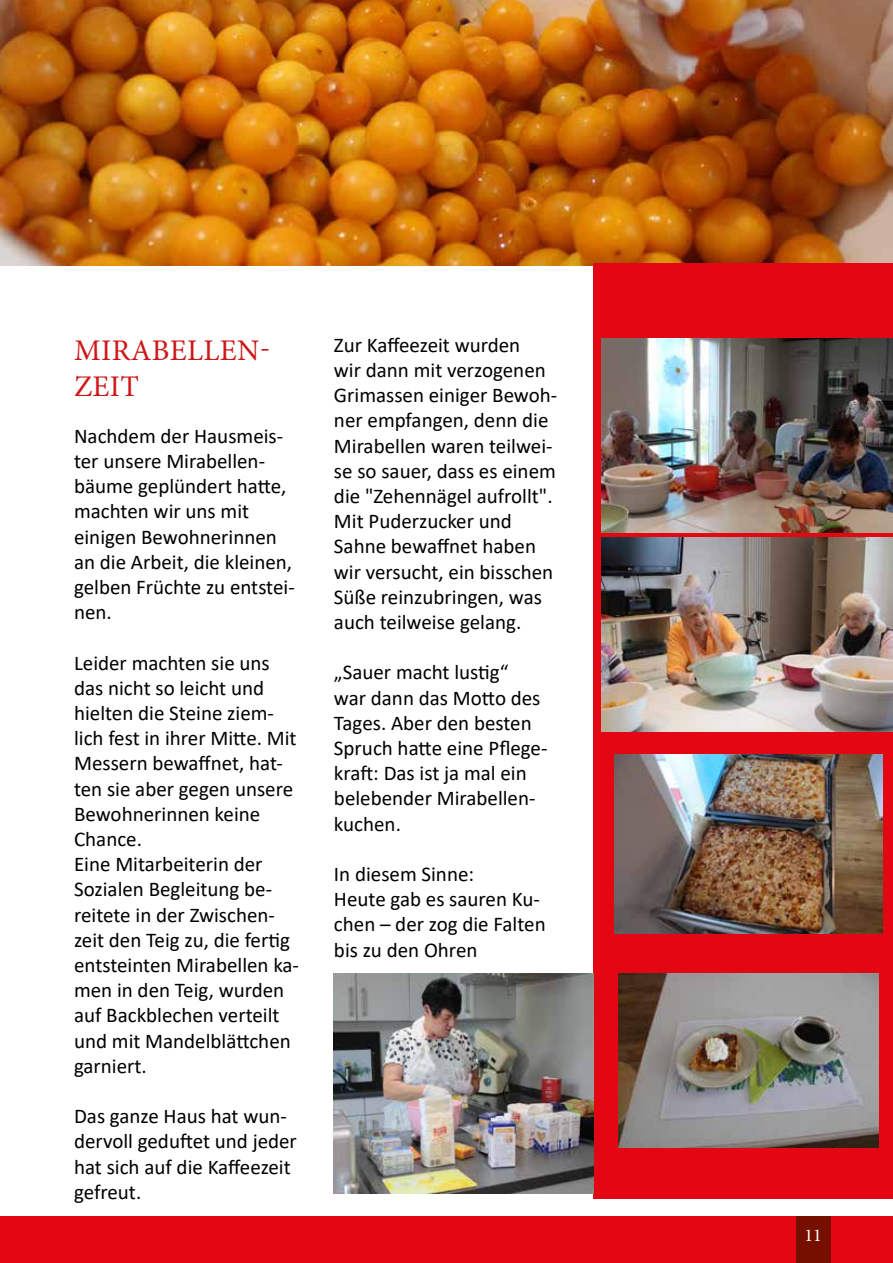
<style>
.page{position:relative;width:893px;height:1263px;background:#fff}
.page>*{position:absolute;margin:0;border:0;box-sizing:border-box;transform-origin:0 0}
.t1{font:30px/36px "Minion Pro";letter-spacing:.01em;color:#cd1719}
.t2{font:21px/25.2px "Calibri";color:#000}
.t3{font:18px "Minion Pro";color:#fff}
</style>
<div class="page">
<div style="left:0;top:1216px;width:893px;height:47px;background:#e30613"></div>
<hr style="left:0;top:0;width:1px;height:1263px;background:#f8f3e3">
<div style="left:796px;top:1216px;width:34px;height:47px;background:#760f00"></div>
<hr style="left:0;top:1216px;width:1px;height:47px;background:#760f00">
<img style="left:0;top:0;width:893px;height:266px">
<div style="left:594px;top:264px;width:299px;height:935px;background:#e30613"></div>
<img style="left:602px;top:338px;width:291px;height:194px">
<img style="left:602px;top:537px;width:291px;height:195px">
<img style="left:334px;top:974px;width:260px;height:219px">
<img style="left:614px;top:755px;width:268px;height:178px">
<img style="left:618px;top:974px;width:260px;height:173px">
<h1 class="t1" style="left:74px;top:332px;width:198px">MIRABELLEN-<br>ZEIT</h1>
<p class="t2" style="left:74px;top:423px;width:222px">Nachdem der Hausmeis&shy;ter unsere Mirabellen&shy;bäume geplündert hatte, machten wir uns mit einigen Bewohnerinnen an die Arbeit, die kleinen, gelben Früchte zu entstei&shy;nen.</p>
<p class="t2" style="left:74px;top:649px;width:226px">Leider machten sie uns das nicht so leicht und hielten die Steine ziem&shy;lich fest in ihrer Mitte. Mit<br>Messern bewaffnet, hat&shy;ten sie aber gegen unsere<br>Bewohnerinnen keine<br>Chance.<br>Eine Mitarbeiterin der<br>Sozialen Begleitung be&shy;reitete in der Zwischen&shy;zeit den Teig zu, die fertig entsteinten Mirabellen ka&shy;men in den Teig, wurden auf Backblechen verteilt und mit Mandelblättchen garniert.</p>
<p class="t2" style="left:74px;top:1103px;width:224px">Das ganze Haus hat wun&shy;dervoll geduftet und jeder hat sich auf die Kaffeezeit gefreut.</p>
<p class="t2" style="left:334px;top:332px;width:225px">Zur Kaffeezeit wurden<br>wir dann mit verzogenen<br>Grimassen einiger Bewoh&shy;ner empfangen, denn die<br>Mirabellen waren teilwei&shy;se so sauer, dass es einem die "Zehennägel aufrollt".<br>Mit Puderzucker und<br>Sahne bewaffnet haben wir versucht, ein bisschen<br>Süße reinzubringen, was auch teilweise gelang.</p>
<p class="t2" style="left:334px;top:659px;width:215px">„Sauer macht lustig“<br>war dann das Motto des<br>Tages. Aber den besten<br>Spruch hatte eine Pflege&shy;kraft: Das ist ja mal ein belebender Mirabellen&shy;kuchen.</p>
<p class="t2" style="left:334px;top:861px;width:213px">In diesem Sinne:<br>Heute gab es sauren Ku&shy;chen – der zog die Falten bis zu den Ohren</p>
<p class="t3" style="left:805px;top:1223px;width:19px">11</p>
</div>
